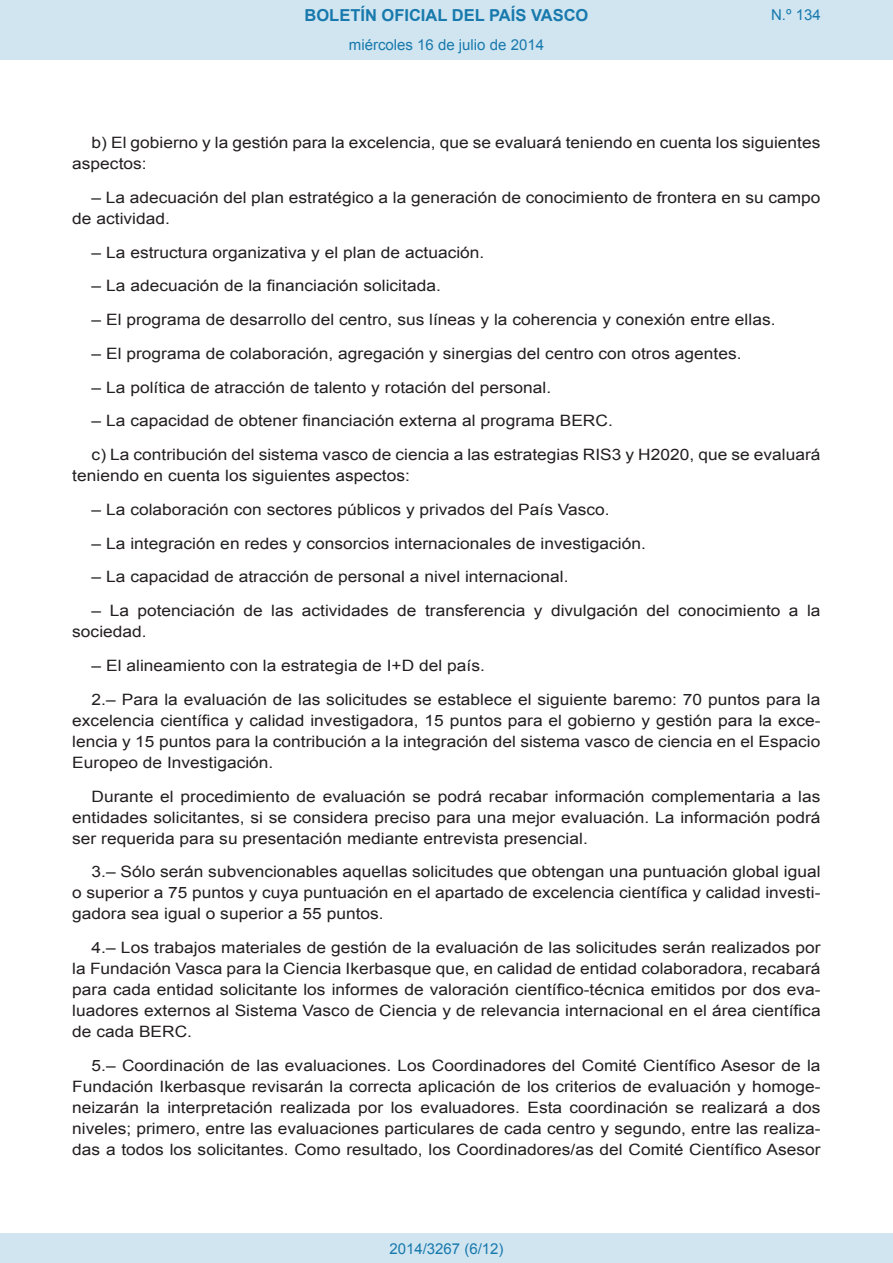
<style>
.page{position:relative;width:893px;height:1263px;background:#fff}
.page>*{position:absolute;margin:0;border:0;box-sizing:border-box;transform-origin:0 0}
.t1{font:700 16.5px "Arial";color:#1879ad}
.BOPVDetalle{font:15.6px/21px "Arial";color:#231f20;text-align:justify;scale:1.11 1}
.Paginacion_Centro{font:15px "Arial";color:#1879ad}
</style>
<div class="page">
<div style="left:0;top:0;width:893px;height:60px;background:#d0e5f0"></div>
<div style="left:0;top:1233px;width:893px;height:30px;background:#d0e5f0"></div>
<p class="t1" style="left:305px;top:4px;width:285px">BOLETÍN OFICIAL DEL PAÍS VASCO</p>
<p class="Paginacion_Centro" style="left:349px;top:35px;width:197px">miércoles 16 de julio de 2014</p>
<p class="Paginacion_Centro" style="left:771px;top:5px;width:51px">N.º 134</p>
<p class="BOPVDetalle" style="left:72px;top:132px;width:675px;text-indent:19px">b) El gobierno y la gestión para la excelencia, que se evaluará teniendo en cuenta los siguientes aspectos:</p>
<p class="BOPVDetalle" style="left:72px;top:187px;width:675px;text-indent:19px">– La adecuación del plan estratégico a la generación de conocimiento de frontera en su campo de actividad.</p>
<p class="BOPVDetalle" style="left:92px;top:242px;width:355px">– La estructura organizativa y el plan de actuación.</p>
<p class="BOPVDetalle" style="left:92px;top:276px;width:316px">– La adecuación de la financiación solicitada.</p>
<p class="BOPVDetalle" style="left:92px;top:309px;width:618px">– El programa de desarrollo del centro, sus líneas y la coherencia y conexión entre ellas.</p>
<p class="BOPVDetalle" style="left:92px;top:343px;width:587px">– El programa de colaboración, agregación y sinergias del centro con otros agentes.</p>
<p class="BOPVDetalle" style="left:92px;top:377px;width:416px">– La política de atracción de talento y rotación del personal.</p>
<p class="BOPVDetalle" style="left:92px;top:411px;width:471px">– La capacidad de obtener financiación externa al programa BERC.</p>
<p class="BOPVDetalle" style="left:72px;top:444px;width:676px;text-indent:19px">c) La contribución del sistema vasco de ciencia a las estrategias RIS3 y H2020, que se evaluará teniendo en cuenta los siguientes aspectos:</p>
<p class="BOPVDetalle" style="left:92px;top:499px;width:468px">– La colaboración con sectores públicos y privados del País Vasco.</p>
<p class="BOPVDetalle" style="left:92px;top:533px;width:501px">– La integración en redes y consorcios internacionales de investigación.</p>
<p class="BOPVDetalle" style="left:92px;top:567px;width:431px">– La capacidad de atracción de personal a nivel internacional.</p>
<p class="BOPVDetalle" style="left:72px;top:600px;width:676px;text-indent:19px">– La potenciación de las actividades de transferencia y divulgación del conocimiento a la sociedad.</p>
<p class="BOPVDetalle" style="left:92px;top:655px;width:356px">– El alineamiento con la estrategia de I+D del país.</p>
<p class="BOPVDetalle" style="left:72px;top:689px;width:676px;text-indent:19px">2.– Para la evaluación de las solicitudes se establece el siguiente baremo: 70 puntos para la excelencia científica y calidad investigadora, 15 puntos para el gobierno y gestión para la exce&shy;lencia y 15 puntos para la contribución a la integración del sistema vasco de ciencia en el Espacio Europeo de Investigación.</p>
<p class="BOPVDetalle" style="left:72px;top:786px;width:676px;text-indent:19px">Durante el procedimiento de evaluación se podrá recabar información complementaria a las entidades solicitantes, si se considera preciso para una mejor evaluación. La información podrá ser requerida para su presentación mediante entrevista presencial.</p>
<p class="BOPVDetalle" style="left:72px;top:861px;width:676px;text-indent:19px">3.– Sólo serán subvencionables aquellas solicitudes que obtengan una puntuación global igual o superior a 75 puntos y cuya puntuación en el apartado de excelencia científica y calidad investi&shy;gadora sea igual o superior a 55 puntos.</p>
<p class="BOPVDetalle" style="left:72px;top:937px;width:676px;text-indent:19px">4.– Los trabajos materiales de gestión de la evaluación de las solicitudes serán realizados por la Fundación Vasca para la Ciencia Ikerbasque que, en calidad de entidad colaboradora, recabará para cada entidad solicitante los informes de valoración científico-técnica emitidos por dos eva&shy;luadores externos al Sistema Vasco de Ciencia y de relevancia internacional en el área científica de cada BERC.</p>
<p class="BOPVDetalle" style="left:72px;top:1055px;width:676px;text-indent:19px">5.– Coordinación de las evaluaciones. Los Coordinadores del Comité Científico Asesor de la Fundación Ikerbasque revisarán la correcta aplicación de los criterios de evaluación y homoge&shy;neizarán la interpretación realizada por los evaluadores. Esta coordinación se realizará a dos niveles; primero, entre las evaluaciones particulares de cada centro y segundo, entre las realiza&shy;das a todos los solicitantes. Como resultado, los Coordinadores/as del Comité Científico Asesor</p>
<p class="Paginacion_Centro" style="left:389px;top:1238px;width:116px">2014/3267 (6/12)</p>
</div>
